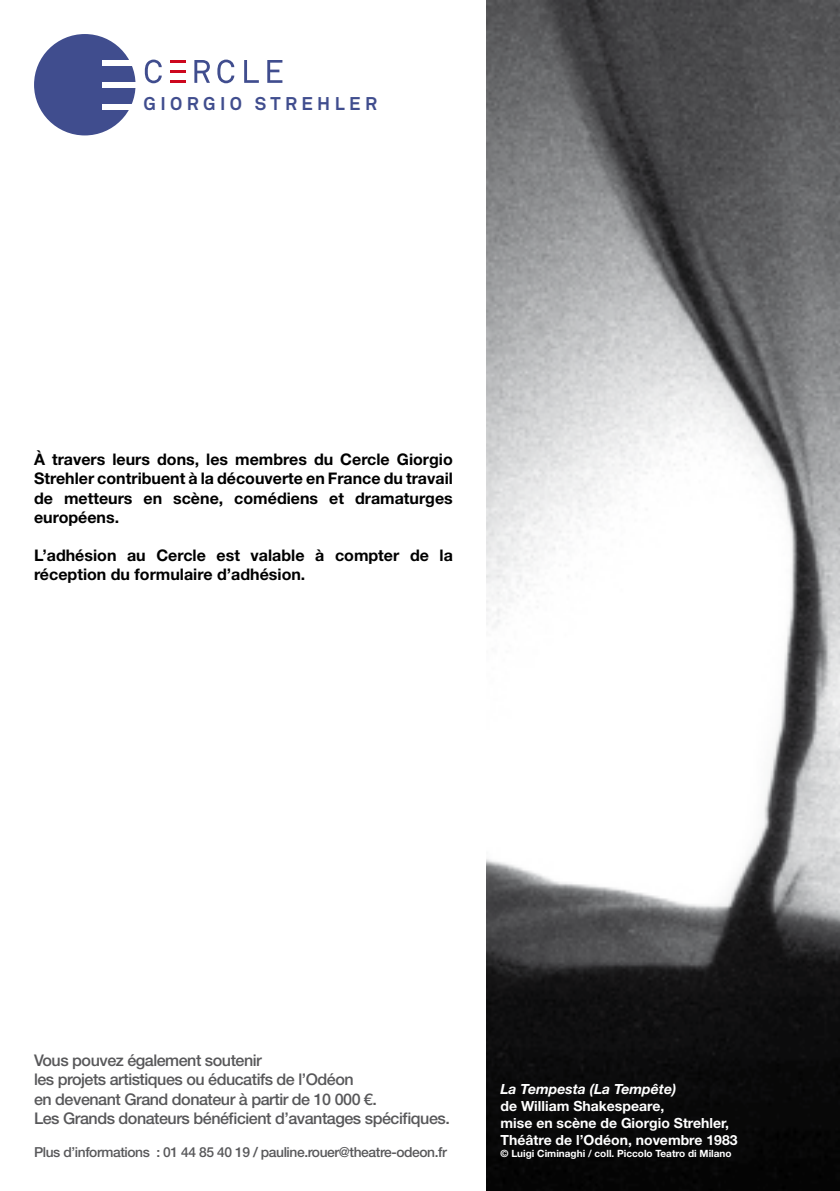
<style>
.page{position:relative;width:840px;height:1191px;background:#fff}
.page>*{position:absolute;margin:0;border:0;box-sizing:border-box;transform-origin:0 0}
.t1{font:700 18.2px "Akkurat";letter-spacing:.24em;color:#404d8e}
.t2{font:500 16.2px/19.4px "Helvetica Neue LT Std";letter-spacing:-.03em;color:#58585a}
.t3{font:700 16px/19.2px "Helvetica Neue LT Std";color:#000;text-align:justify}
.t4{font:700 14px/16.8px "Helvetica Neue LT Std";color:#fff}
.t5{font:italic 700 14px "Helvetica Neue LT Std";color:#fff}
.t6{font:500 13.8px "Helvetica Neue LT Std";letter-spacing:-.03em;color:#58585a}
.t7{font:700 10px "Helvetica Neue LT Std";color:#fff}
</style>
<div class="page">
<img style="left:486px;top:0;width:353px;height:1191px">
<div style="left:34px;top:34px;width:101px;height:101px;background:#404d8e;border-radius:50%"></div>
<div style="left:102px;top:60px;width:33px;height:5px;background:#fff"></div>
<div style="left:102px;top:82px;width:41px;height:6px;background:#fff"></div>
<div style="left:102px;top:104px;width:33px;height:6px;background:#fff"></div>
<svg style="left:145px;top:60px;width:137px;height:23px"></svg>
<hr style="left:170px;top:60px;width:15px;height:3px;background:#cd071e">
<hr style="left:170px;top:70px;width:15px;height:3px;background:#cd071e">
<hr style="left:170px;top:80px;width:15px;height:3px;background:#cd071e">
<p class="t1" style="left:143px;top:92px;width:235px">GIORGIO STREHLER</p>
<p class="t3" style="left:34px;top:449px;width:420px">à travers leurs dons, les membres du Cercle Giorgio Strehler contribuent à la découverte en France du travail de metteurs en scène, comédiens et dramaturges européens.</p>
<p class="t3" style="left:34px;top:545px;width:420px">L’adhésion au Cercle est valable à compter de la réception du formulaire d’adhésion.</p>
<p class="t2" style="left:34px;top:1050px;width:417px">Vous pouvez également soutenir<br>les projets artistiques ou éducatifs de l’Odéon<br>en devenant Grand donateur à partir de 10 000 €.<br>Les Grands donateurs bénéficient d’avantages spécifiques.</p>
<p class="t6" style="left:34px;top:1143px;width:414px">Plus d’informations : 01 44 85 40 19 / pauline.rouer@theatre-odeon.fr</p>
<p class="t5" style="left:500px;top:1080px;width:177px">La Tempesta (La Tempête)</p>
<p class="t4" style="left:500px;top:1097px;width:238px">de William Shakespeare,<br>mise en scène de Giorgio Strehler,<br>Théâtre de l’Odéon, novembre 1983</p>
<p class="t7" style="left:500px;top:1147px;width:232px">© Luigi Ciminaghi / coll. Piccolo Teatro di Milano</p>
</div>
